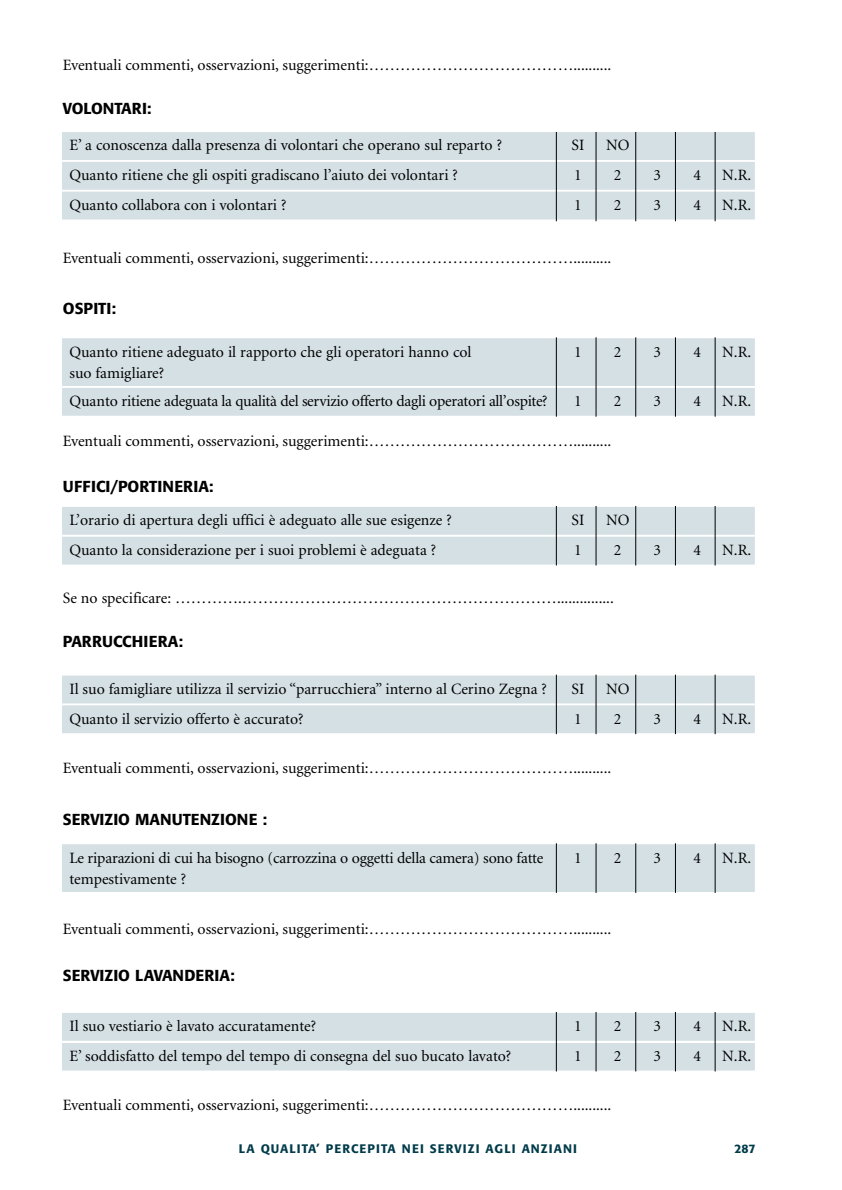
<style>
.page{position:relative;width:842px;height:1190px;background:#fff}
.page>*{position:absolute;margin:0;border:0;box-sizing:border-box;transform-origin:0 0}
.t1{font:15.75px "Minion";color:#000}
.t2{font:500 15.75px "Formata";color:#000}
.t3{font:15.75px "Minion";letter-spacing:-.02em;color:#000}
.t4{font:500 12.25px "Formata";letter-spacing:.085em;color:#003b4a}
</style>
<div class="page">
<div style="left:62px;top:162px;width:693px;height:28px;background:#d5e0e5"></div>
<div style="left:62px;top:192px;width:693px;height:28px;background:#d5e0e5"></div>
<div style="left:61px;top:191px;width:695px;height:29px;border:1px solid #fff"></div>
<div style="left:62px;top:338px;width:693px;height:48px;background:#d5e0e5"></div>
<div style="left:61px;top:337px;width:695px;height:50px;border:1px solid #fff"></div>
<div style="left:62px;top:132px;width:693px;height:28px;background:#d5e0e5"></div>
<div style="left:62px;top:388px;width:693px;height:28px;background:#d5e0e5"></div>
<div style="left:62px;top:507px;width:693px;height:28px;background:#d5e0e5"></div>
<div style="left:62px;top:537px;width:693px;height:28px;background:#d5e0e5"></div>
<div style="left:61px;top:536px;width:695px;height:30px;border:1px solid #fff"></div>
<div style="left:62px;top:676px;width:693px;height:28px;background:#d5e0e5"></div>
<div style="left:61px;top:675px;width:695px;height:29px;border:1px solid #fff"></div>
<div style="left:62px;top:705px;width:693px;height:28px;background:#d5e0e5"></div>
<div style="left:61px;top:704px;width:695px;height:30px;border:1px solid #fff"></div>
<div style="left:62px;top:844px;width:693px;height:48px;background:#d5e0e5"></div>
<div style="left:62px;top:1013px;width:693px;height:28px;background:#d5e0e5"></div>
<div style="left:62px;top:1043px;width:693px;height:28px;background:#d5e0e5"></div>
<div style="left:61px;top:1042px;width:695px;height:29px;border:1px solid #fff"></div>
<hr style="left:556px;top:132px;width:1px;height:89px;background:#000">
<hr style="left:595px;top:132px;width:1px;height:89px;background:#000">
<hr style="left:635px;top:132px;width:1px;height:89px;background:#000">
<hr style="left:675px;top:132px;width:1px;height:89px;background:#000">
<hr style="left:714px;top:132px;width:1px;height:89px;background:#000">
<hr style="left:556px;top:337px;width:1px;height:80px;background:#000">
<hr style="left:595px;top:337px;width:1px;height:80px;background:#000">
<hr style="left:635px;top:337px;width:1px;height:80px;background:#000">
<hr style="left:675px;top:337px;width:1px;height:80px;background:#000">
<hr style="left:714px;top:337px;width:1px;height:80px;background:#000">
<hr style="left:556px;top:506px;width:1px;height:60px;background:#000">
<hr style="left:595px;top:506px;width:1px;height:60px;background:#000">
<hr style="left:635px;top:506px;width:1px;height:60px;background:#000">
<hr style="left:675px;top:506px;width:1px;height:59px;background:#000">
<hr style="left:714px;top:506px;width:1px;height:60px;background:#000">
<hr style="left:556px;top:675px;width:1px;height:59px;background:#000">
<hr style="left:595px;top:675px;width:1px;height:59px;background:#000">
<hr style="left:635px;top:675px;width:1px;height:59px;background:#000">
<hr style="left:675px;top:675px;width:1px;height:59px;background:#000">
<hr style="left:714px;top:675px;width:1px;height:59px;background:#000">
<hr style="left:556px;top:843px;width:1px;height:50px;background:#000">
<hr style="left:595px;top:843px;width:1px;height:50px;background:#000">
<hr style="left:635px;top:843px;width:1px;height:50px;background:#000">
<hr style="left:675px;top:843px;width:1px;height:50px;background:#000">
<hr style="left:715px;top:843px;width:1px;height:50px;background:#000">
<hr style="left:556px;top:1012px;width:1px;height:59px;background:#000">
<hr style="left:595px;top:1012px;width:1px;height:59px;background:#000">
<hr style="left:635px;top:1012px;width:1px;height:59px;background:#000">
<hr style="left:675px;top:1012px;width:1px;height:59px;background:#000">
<hr style="left:714px;top:1012px;width:1px;height:59px;background:#000">
<p class="t1" style="left:63px;top:59px;width:550px">Eventuali commenti, osservazioni, suggerimenti:…………………………………..........</p>
<p class="t2" style="left:63px;top:101px;width:90px">VOLONTARI:</p>
<p class="t1" style="left:69px;top:139px;width:434px">E’ a conoscenza dalla presenza di volontari che operano sul reparto ?</p>
<p class="t1" style="left:571px;top:139px;width:14px">SI</p>
<p class="t1" style="left:606px;top:139px;width:25px">NO</p>
<p class="t1" style="left:69px;top:169px;width:390px">Quanto ritiene che gli ospiti gradiscano l’aiuto dei volontari ?</p>
<p class="t1" style="left:574px;top:169px;width:9px">1</p>
<p class="t1" style="left:614px;top:169px;width:9px">2</p>
<p class="t1" style="left:653px;top:169px;width:9px">3</p>
<p class="t1" style="left:693px;top:169px;width:9px">4</p>
<p class="t1" style="left:722px;top:169px;width:31px">N.R.</p>
<p class="t1" style="left:69px;top:199px;width:219px">Quanto collabora con i volontari ?</p>
<p class="t1" style="left:574px;top:199px;width:9px">1</p>
<p class="t1" style="left:614px;top:199px;width:9px">2</p>
<p class="t1" style="left:653px;top:199px;width:9px">3</p>
<p class="t1" style="left:693px;top:199px;width:9px">4</p>
<p class="t1" style="left:722px;top:199px;width:31px">N.R.</p>
<p class="t1" style="left:63px;top:252px;width:550px">Eventuali commenti, osservazioni, suggerimenti:…………………………………..........</p>
<p class="t2" style="left:63px;top:301px;width:55px">OSPITI:</p>
<p class="t1" style="left:69px;top:345px;width:403px">Quanto ritiene adeguato il rapporto che gli operatori hanno col</p>
<p class="t1" style="left:574px;top:345px;width:9px">1</p>
<p class="t1" style="left:614px;top:345px;width:9px">2</p>
<p class="t1" style="left:653px;top:345px;width:9px">3</p>
<p class="t1" style="left:693px;top:345px;width:9px">4</p>
<p class="t1" style="left:722px;top:345px;width:31px">N.R.</p>
<p class="t1" style="left:69px;top:367px;width:96px">suo famigliare?</p>
<p class="t3" style="left:69px;top:395px;width:480px">Quanto ritiene adeguata la qualità del servizio offerto dagli operatori all’ospite?</p>
<p class="t1" style="left:574px;top:395px;width:9px">1</p>
<p class="t1" style="left:614px;top:395px;width:9px">2</p>
<p class="t1" style="left:653px;top:395px;width:9px">3</p>
<p class="t1" style="left:693px;top:395px;width:9px">4</p>
<p class="t1" style="left:722px;top:395px;width:31px">N.R.</p>
<p class="t1" style="left:63px;top:435px;width:550px">Eventuali commenti, osservazioni, suggerimenti:…………………………………..........</p>
<p class="t2" style="left:63px;top:479px;width:152px">UFFICI/PORTINERIA:</p>
<p class="t1" style="left:69px;top:514px;width:384px">L’orario di apertura degli uffici è adeguato alle sue esigenze ?</p>
<p class="t1" style="left:571px;top:514px;width:14px">SI</p>
<p class="t1" style="left:606px;top:514px;width:25px">NO</p>
<p class="t1" style="left:69px;top:544px;width:368px">Quanto la considerazione per i suoi problemi è adeguata ?</p>
<p class="t1" style="left:574px;top:544px;width:9px">1</p>
<p class="t1" style="left:614px;top:544px;width:9px">2</p>
<p class="t1" style="left:653px;top:544px;width:9px">3</p>
<p class="t1" style="left:693px;top:544px;width:9px">4</p>
<p class="t1" style="left:722px;top:544px;width:31px">N.R.</p>
<p class="t1" style="left:63px;top:592px;width:552px">Se no specificare: ………….……………………………………………………...............</p>
<p class="t2" style="left:63px;top:635px;width:122px">PARRUCCHIERA:</p>
<p class="t1" style="left:69px;top:683px;width:479px">Il suo famigliare utilizza il servizio “parrucchiera” interno al Cerino Zegna ?</p>
<p class="t1" style="left:571px;top:683px;width:14px">SI</p>
<p class="t1" style="left:606px;top:683px;width:25px">NO</p>
<p class="t1" style="left:69px;top:712px;width:236px">Quanto il servizio offerto è accurato?</p>
<p class="t1" style="left:574px;top:712px;width:9px">1</p>
<p class="t1" style="left:614px;top:712px;width:9px">2</p>
<p class="t1" style="left:653px;top:712px;width:9px">3</p>
<p class="t1" style="left:693px;top:712px;width:9px">4</p>
<p class="t1" style="left:722px;top:712px;width:31px">N.R.</p>
<p class="t1" style="left:63px;top:762px;width:550px">Eventuali commenti, osservazioni, suggerimenti:…………………………………..........</p>
<p class="t2" style="left:63px;top:813px;width:206px">SERVIZIO MANUTENZIONE :</p>
<p class="t1" style="left:69px;top:851px;width:475px">Le riparazioni di cui ha bisogno (carrozzina o oggetti della camera) sono fatte</p>
<p class="t1" style="left:574px;top:851px;width:9px">1</p>
<p class="t1" style="left:614px;top:851px;width:9px">2</p>
<p class="t1" style="left:653px;top:851px;width:9px">3</p>
<p class="t1" style="left:693px;top:851px;width:9px">4</p>
<p class="t1" style="left:722px;top:851px;width:31px">N.R.</p>
<p class="t1" style="left:69px;top:873px;width:118px">tempestivamente ?</p>
<p class="t1" style="left:63px;top:923px;width:550px">Eventuali commenti, osservazioni, suggerimenti:…………………………………..........</p>
<p class="t2" style="left:63px;top:968px;width:173px">SERVIZIO LAVANDERIA:</p>
<p class="t1" style="left:69px;top:1020px;width:248px">Il suo vestiario è lavato accuratamente?</p>
<p class="t1" style="left:574px;top:1020px;width:9px">1</p>
<p class="t1" style="left:614px;top:1020px;width:9px">2</p>
<p class="t1" style="left:653px;top:1020px;width:9px">3</p>
<p class="t1" style="left:693px;top:1020px;width:9px">4</p>
<p class="t1" style="left:722px;top:1020px;width:31px">N.R.</p>
<p class="t1" style="left:69px;top:1050px;width:443px">E’ soddisfatto del tempo del tempo di consegna del suo bucato lavato?</p>
<p class="t1" style="left:574px;top:1050px;width:9px">1</p>
<p class="t1" style="left:614px;top:1050px;width:9px">2</p>
<p class="t1" style="left:653px;top:1050px;width:9px">3</p>
<p class="t1" style="left:693px;top:1050px;width:9px">4</p>
<p class="t1" style="left:722px;top:1050px;width:31px">N.R.</p>
<p class="t1" style="left:63px;top:1099px;width:550px">Eventuali commenti, osservazioni, suggerimenti:…………………………………..........</p>
<p class="t4" style="left:239px;top:1143px;width:340px">LA QUALITA’ PERCEPITA NEI SERVIZI AGLI ANZIANI</p>
<p class="t4" style="left:734px;top:1143px;width:23px">287</p>
</div>
